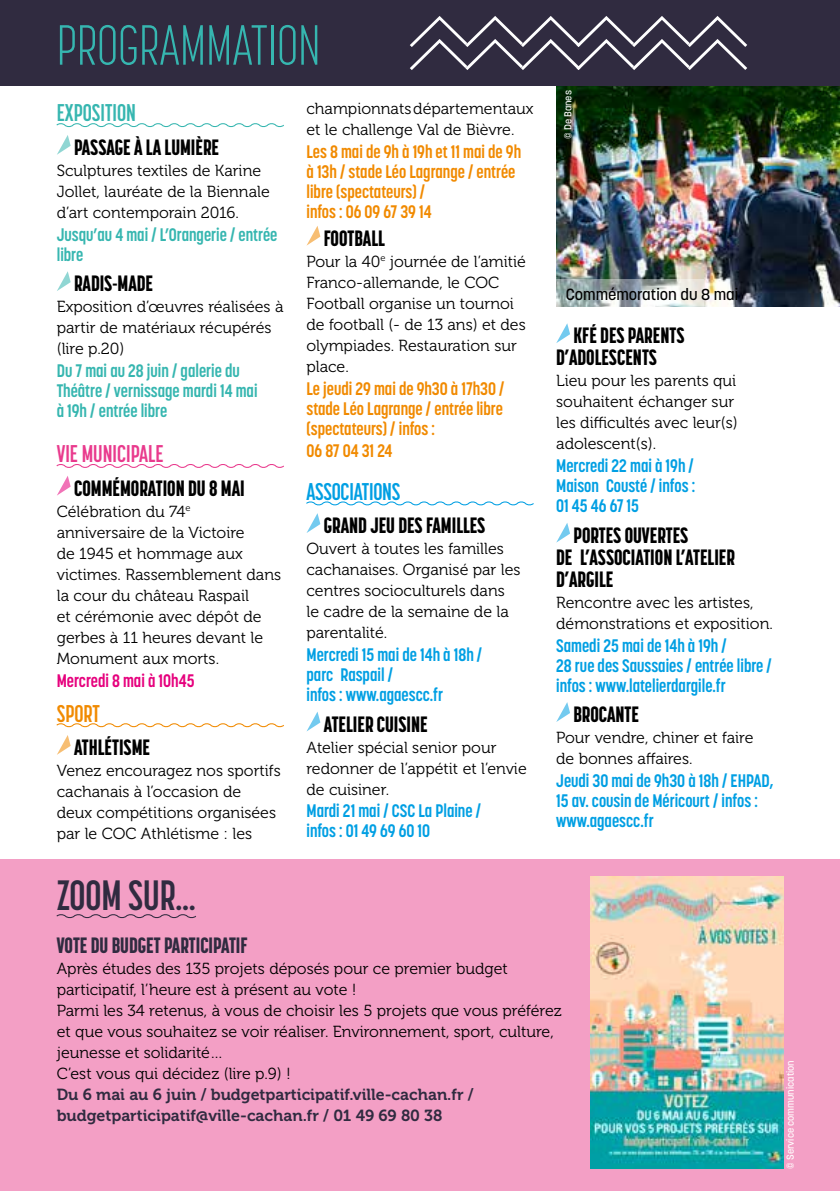
<style>
.page{position:relative;width:840px;height:1191px;background:#fff}
.page>*{position:absolute;margin:0;border:0;box-sizing:border-box;transform-origin:0 0}
.t1{font:300 56px "Korolev Compressed";color:#36b6b0}
.t2{font:700 42px "Korolev Compressed";color:#302b40}
.t3{font:700 24px "Korolev Compressed";color:#e93a8d}
.t4{font:700 24px "Korolev Compressed";letter-spacing:-.01em;color:#009fe3}
.t5{font:700 24px "Korolev Compressed";color:#36b6b0}
.t6{font:700 24px "Korolev Compressed";color:#f18a00}
.t7{font:800 22px/22px "Korolev Compressed";color:#000}
.t8{font:800 22px "Korolev Compressed";color:#302b40}
.t9{font:700 18px/20px "Korolev Condensed";color:#009fe3;scale:.95 1}
.t10{font:700 18px/20px "Korolev Condensed";color:#f18a00;scale:.95 1}
.t11{font:700 18px/20px "Korolev Condensed";color:#36b6b0;scale:.95 1}
.t12{font:700 18px "Korolev Condensed";color:#e6007d;scale:.95 1}
.t13{font:16px/21px "Museo 300";color:#000}
.t14{font:16px/21px "Museo 700";color:#302b40}
.t15{font:500 16px "Korolev";color:#000}
.t16{font:500 10px "Korolev";color:#fff}
</style>
<div class="page">
<img style="left:556px;top:85px;width:283px;height:221px">
<div style="left:0;top:859px;width:839px;height:332px;background:#f39fc5"></div>
<div style="left:0;top:0;width:839px;height:85px;background:#302b40"></div>
<svg style="left:56px;top:123px;width:228px;height:5px"></svg>
<svg style="left:56px;top:464px;width:228px;height:4px"></svg>
<svg style="left:56px;top:723px;width:228px;height:5px"></svg>
<svg style="left:57px;top:135px;width:14px;height:20px"></svg>
<svg style="left:57px;top:271px;width:14px;height:20px"></svg>
<svg style="left:57px;top:476px;width:14px;height:19px"></svg>
<svg style="left:57px;top:735px;width:14px;height:20px"></svg>
<svg style="left:306px;top:501px;width:228px;height:5px"></svg>
<svg style="left:306px;top:226px;width:14px;height:20px"></svg>
<svg style="left:306px;top:513px;width:14px;height:20px"></svg>
<svg style="left:307px;top:712px;width:13px;height:19px"></svg>
<svg style="left:556px;top:323px;width:13px;height:20px"></svg>
<svg style="left:556px;top:523px;width:13px;height:19px"></svg>
<svg style="left:556px;top:702px;width:13px;height:20px"></svg>
<svg style="left:410px;top:16px;width:336px;height:54px"></svg>
<svg style="left:556px;top:280px;width:147px;height:27px"></svg>
<img style="left:590px;top:876px;width:192px;height:292px">
<svg style="left:56px;top:914px;width:140px;height:5px"></svg>
<h1 class="t1" style="left:57px;top:14px;width:265px">PROGRAMMATION</h1>
<h3 class="t5" style="left:57px;top:100px;width:81px">EXPOSITION</h3>
<h3 class="t7" style="left:74px;top:136px;width:146px">PASSAGE À LA LUMIÈRE</h3>
<p class="t13" style="left:57px;top:160px;width:214px">Sculptures textiles de Karine<br>Jollet, lauréate de la Biennale d’art contemporain 2016.</p>
<p class="t11" style="left:57px;top:224px;width:234px">Jusqu’au 4 mai / L’Orangerie / entrée libre</p>
<h3 class="t7" style="left:74px;top:272px;width:80px">RADIS-MADE</h3>
<p class="t13" style="left:57px;top:296px;width:228px">Exposition d’œuvres réalisées à partir de matériaux récupérés (lire p.20)</p>
<p class="t11" style="left:57px;top:361px;width:213px">Du 7 mai au 28 juin / galerie du<br>Théâtre / vernissage mardi 14 mai à 19h / entrée libre</p>
<h3 class="t3" style="left:57px;top:441px;width:108px">VIE MUNICIPALE</h3>
<h3 class="t7" style="left:74px;top:477px;width:172px">COMMÉMORATION DU 8 MAI</h3>
<p class="t13" style="left:57px;top:501px;width:226px">Célébration du 74<sup>e </sup>anniversaire de la Victoire<br>de 1945 et hommage aux victimes. Rassemblement dans la cour du château Raspail<br>et cérémonie avec dépôt de gerbes à 11 heures devant le<br>Monument aux morts.</p>
<p class="t12" style="left:57px;top:669px;width:146px">Mercredi 8 mai à 10h45</p>
<h3 class="t6" style="left:57px;top:700px;width:45px">SPORT</h3>
<h3 class="t7" style="left:74px;top:736px;width:77px">ATHLÉTISME</h3>
<p class="t13" style="left:57px;top:760px;width:225px">Venez encouragez nos sportifs cachanais à l’occasion de deux compétitions organisées par le COC Athlétisme : les</p>
<p class="t13" style="left:306px;top:98px;width:228px">championnats départementaux et le challenge Val de Bièvre.</p>
<p class="t10" style="left:306px;top:142px;width:227px">Les 8 mai de 9h à 19h et 11 mai de 9h à 13h / stade Léo Lagrange / entrée libre (spectateurs) /<br>infos : 06 09 67 39 14</p>
<h3 class="t7" style="left:323px;top:227px;width:63px">FOOTBALL</h3>
<p class="t13" style="left:306px;top:251px;width:221px">Pour la 40<sup>e</sup> journée de l’amitié<br>Franco-allemande, le COC<br>Football organise un tournoi de football (- de 13 ans) et des olympiades. Restauration sur place.</p>
<p class="t10" style="left:306px;top:378px;width:210px;text-align:justify">Le jeudi 29 mai de 9h30 à 17h30 / stade Léo Lagrange / entrée libre (spectateurs) / infos :</p>
<p class="t10" style="left:306px;top:441px;width:92px">06 87 04 31 24</p>
<h3 class="t4" style="left:306px;top:478px;width:95px">ASSOCIATIONS</h3>
<h3 class="t7" style="left:323px;top:514px;width:163px">GRAND JEU DES FAMILLES</h3>
<p class="t13" style="left:306px;top:538px;width:215px">Ouvert à toutes les familles cachanaises. Organisé par les centres socioculturels dans le cadre de la semaine de la parentalité.</p>
<p class="t9" style="left:306px;top:644px;width:186px">Mercredi 15 mai de 14h à 18h / parc Raspail /<br>infos : www.agaescc.fr</p>
<h3 class="t7" style="left:323px;top:712px;width:105px">ATELIER CUISINE</h3>
<p class="t13" style="left:306px;top:737px;width:222px">Atelier spécial senior pour redonner de l’appétit et l’envie de cuisiner.</p>
<p class="t9" style="left:306px;top:801px;width:185px">Mardi 21 mai / CSC La Plaine / infos : 01 49 69 60 10</p>
<p class="t16" style="left:561px;top:139px;width:50px;rotate:-90deg">© De Banes</p>
<p class="t15" style="left:565px;top:284px;width:174px">Commémoration du 8 mai</p>
<h3 class="t7" style="left:556px;top:324px;width:130px;text-indent:17px">KFÉ DES PARENTS<br>D’ADOLESCENTS</h3>
<p class="t13" style="left:556px;top:370px;width:183px">Lieu pour les parents qui souhaitent échanger sur les difficultés avec leur(s) adolescent(s).</p>
<p class="t9" style="left:556px;top:456px;width:148px;text-align:justify">Mercredi 22 mai à 19h / Maison Cousté / infos :<br>01 45 46 67 15</p>
<h3 class="t7" style="left:556px;top:524px;width:180px;text-indent:17px">PORTES OUVERTES<br>DE L’ASSOCIATION L’ATELIER<br>D’ARGILE</h3>
<p class="t13" style="left:556px;top:592px;width:218px">Rencontre avec les artistes, démonstrations et exposition.</p>
<p class="t9" style="left:556px;top:635px;width:228px">Samedi 25 mai de 14h à 19h /<br>28 rue des Saussaies / entrée libre / infos : www.latelierdargile.fr</p>
<h3 class="t7" style="left:573px;top:703px;width:67px">BROCANTE</h3>
<p class="t13" style="left:556px;top:727px;width:199px">Pour vendre, chiner et faire de bonnes affaires.</p>
<p class="t9" style="left:556px;top:770px;width:230px">Jeudi 30 mai de 9h30 à 18h / EHPAD,<br>15 av. cousin de Méricourt / infos : www.agaescc.fr</p>
<h2 class="t2" style="left:57px;top:872px;width:140px">ZOOM SUR…</h2>
<h3 class="t8" style="left:57px;top:932px;width:192px">VOTE DU BUDGET PARTICIPATIF</h3>
<p class="t13" style="left:57px;top:957px;width:506px">Après études des 135 projets déposés pour ce premier budget participatif, l’heure est à présent au vote !<br>Parmi les 34 retenus, à vous de choisir les 5 projets que vous préférez et que vous souhaitez se voir réaliser. Environnement, sport, culture, jeunesse et solidarité…<br>C’est vous qui décidez (lire p.9) !</p>
<p class="t14" style="left:57px;top:1083px;width:418px">Du 6 mai au 6 juin / budgetparticipatif.ville-cachan.fr / budgetparticipatif@ville-cachan.fr / 01 49 69 80 38</p>
<p class="t16" style="left:783px;top:1168px;width:110px;rotate:-90deg">© Service communication</p>
</div>
